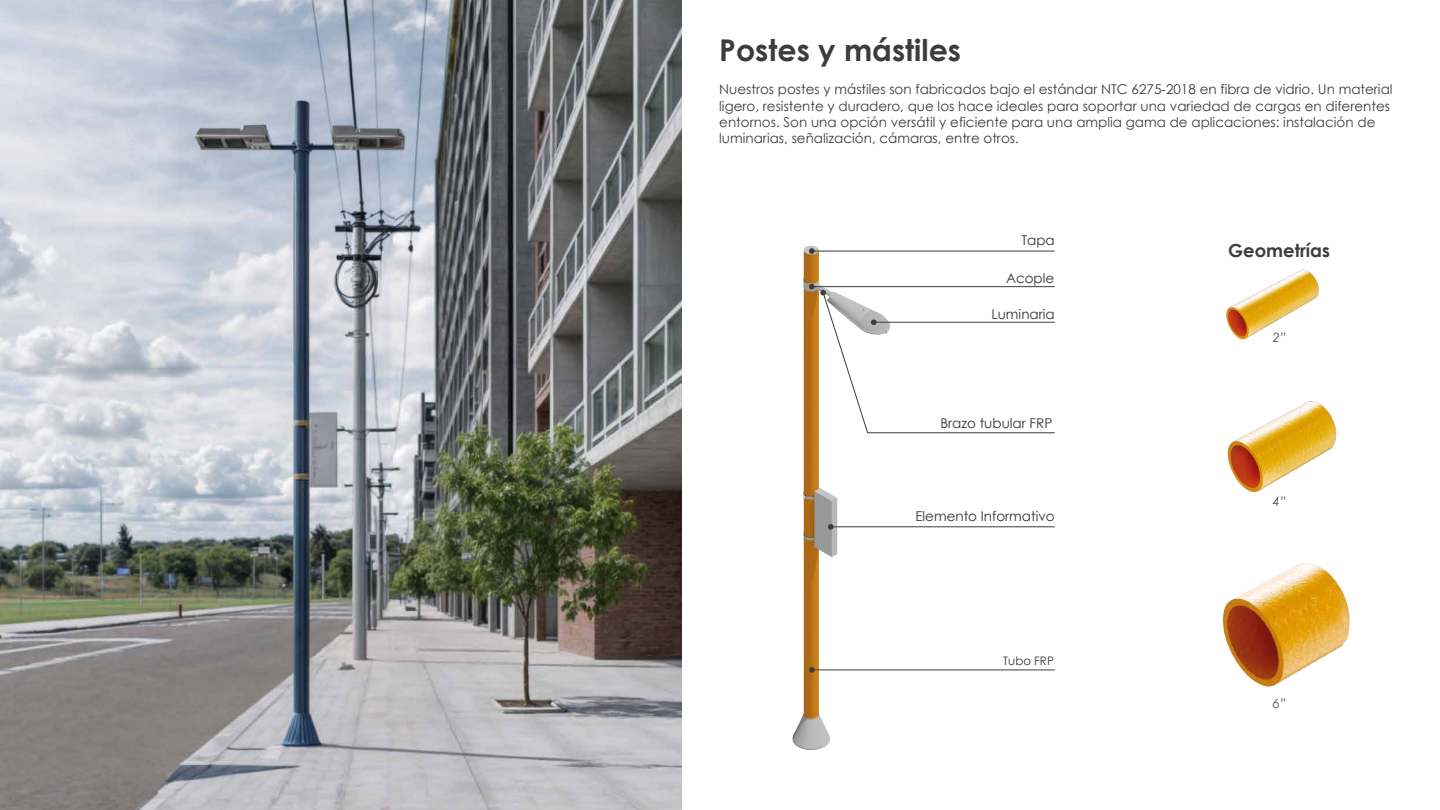
<style>
.page{position:relative;width:1440px;height:810px;background:#fff}
.page>*{position:absolute;margin:0;border:0;box-sizing:border-box;transform-origin:0 0}
.t1{font:700 30px "Century Gothic";color:#3c3c3b}
.t2{font:700 18px "Century Gothic";color:#3c3c3b}
.t3{font:13.5px/16.2px "Century Gothic";color:#3c3c3b}
.t4{font:13.5px "Century Gothic";color:#333}
.t5{font:italic 12.9px "Century Gothic";color:#575756}
.t6{font:11.7px "Century Gothic";color:#333}
</style>
<div class="page">
<img style="left:792px;top:245px;width:233px;height:506px">
<img style="left:0;top:0;width:682px;height:810px">
<img style="left:1226px;top:269px;width:93px;height:71px">
<img style="left:1227px;top:401px;width:110px;height:91px">
<hr style="left:831px;top:526px;width:224px;height:1px;background:#3c3c3b">
<svg style="left:828px;top:524px;width:6px;height:6px"></svg>
<hr style="left:812px;top:670px;width:243px;height:1px;background:#3c3c3b">
<svg style="left:809px;top:667px;width:6px;height:6px"></svg>
<hr style="left:812px;top:251px;width:243px;height:1px;background:#3c3c3b">
<svg style="left:809px;top:248px;width:6px;height:6px"></svg>
<svg style="left:809px;top:284px;width:246px;height:150px"></svg>
<img style="left:1222px;top:563px;width:128px;height:124px">
<h1 class="t1" style="left:719px;top:27px;width:243px">Postes y mástiles</h1>
<p class="t3" style="left:719px;top:81px;width:675px">Nuestros postes y mástiles son fabricados bajo el estándar NTC 6275-2018 en fibra de vidrio. Un material ligero, resistente y duradero, que los hace ideales para soportar una variedad de cargas en diferentes entornos. Son una opción versátil y eficiente para una amplia gama de aplicaciones: instalación de luminarias, señalización, cámaras, entre otros.</p>
<p class="t4" style="left:1021px;top:231px;width:35px">Tapa</p>
<p class="t4" style="left:1006px;top:268px;width:50px">Acople</p>
<p class="t4" style="left:992px;top:304px;width:65px">Luminaria</p>
<p class="t4" style="left:940px;top:414px;width:114px">Brazo tubular FRP</p>
<p class="t4" style="left:915px;top:507px;width:141px">Elemento Informativo</p>
<p class="t6" style="left:1003px;top:652px;width:52px">Tubo FRP</p>
<h2 class="t2" style="left:1228px;top:237px;width:103px">Geometrías</h2>
<p class="t5" style="left:1273px;top:328px;width:15px">2”</p>
<p class="t5" style="left:1273px;top:492px;width:15px">4”</p>
<p class="t5" style="left:1273px;top:694px;width:15px">6”</p>
</div>
